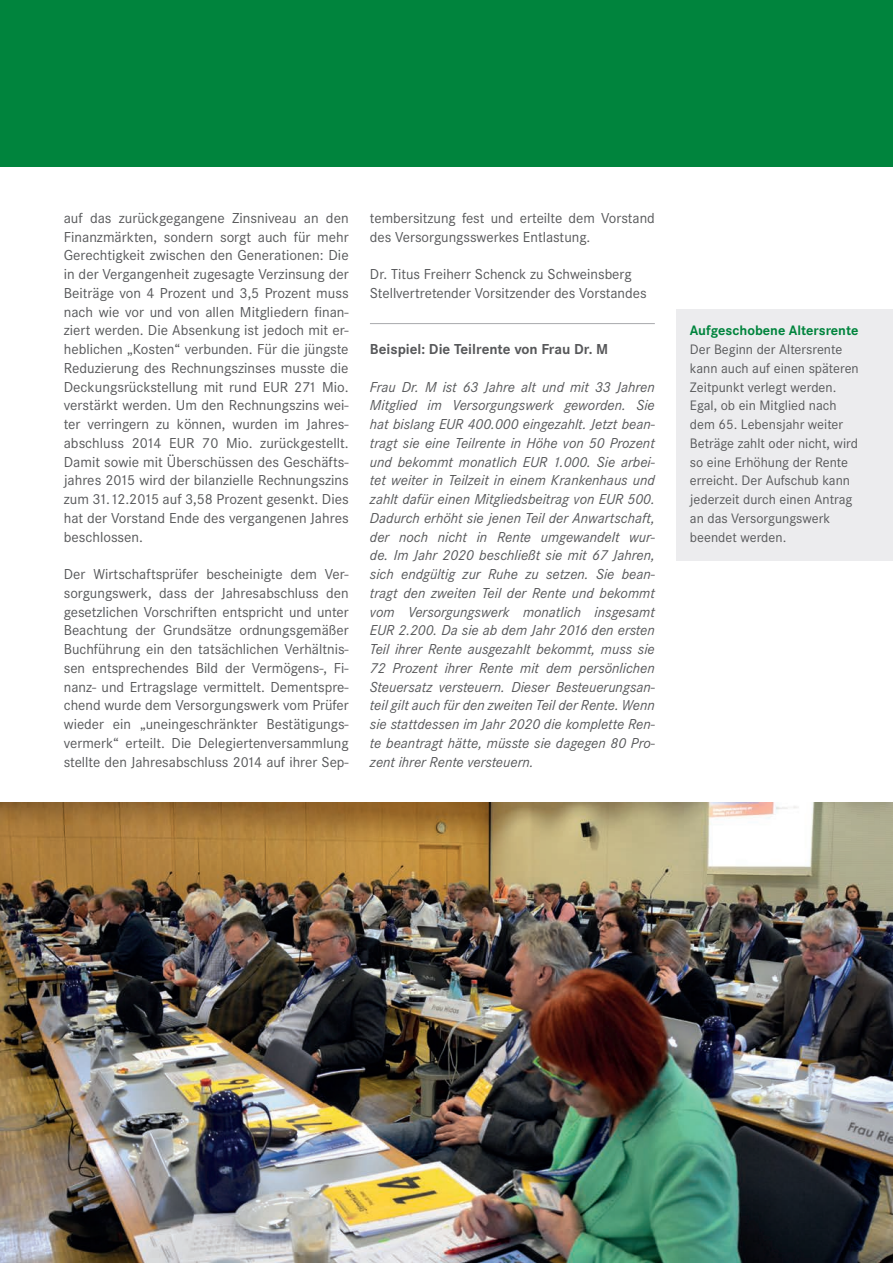
<style>
.page{position:relative;width:893px;height:1263px;background:#fff}
.page>*{position:absolute;margin:0;border:0;box-sizing:border-box;transform-origin:0 0}
.t1{font:15px/18.8px "Corporate S";color:#57585a;text-align:justify}
.t2{font:italic 15px/18.8px "Corporate S";color:#57585a;text-align:justify}
.t3{font:700 15px "Corporate S";color:#57585a}
.t4{font:14.25px/18.8px "Corporate S";color:#57585a}
.t5{font:700 14.25px "Corporate S";color:#00843d}
</style>
<div class="page">
<div style="left:0;top:0;width:893px;height:166px;background:#00843d"></div>
<img style="left:0;top:803px;width:893px;height:460px">
<div style="left:676px;top:309px;width:217px;height:251px;background:#ececee"></div>
<hr style="left:370px;top:323px;width:285px;height:1px;background:#a8a9ad">
<p class="t1" style="left:64px;top:209px;width:286px">auf das zurückgegangene Zinsniveau an den Finanzmärkten, sondern sorgt auch für mehr Gerechtigkeit zwischen den Generationen: Die in der Vergangenheit zugesagte Verzinsung der Beiträge von 4 Prozent und 3,5 Prozent muss nach wie vor und von allen Mitgliedern finan&shy;ziert werden. Die Absenkung ist jedoch mit er&shy;heblichen „Kosten“ verbunden. Für die jüngste Reduzierung des Rechnungszinses musste die Deckungsrückstellung mit rund EUR 271 Mio. verstärkt werden. Um den Rechnungszins wei&shy;ter verringern zu können, wurden im Jahres&shy;abschluss 2014 EUR 70 Mio. zurückgestellt.<br>Damit sowie mit Überschüssen des Geschäfts&shy;jahres 2015 wird der bilanzielle Rechnungszins zum 31.12.2015 auf 3,58 Prozent gesenkt. Dies hat der Vorstand Ende des vergangenen Jahres beschlossen.</p>
<p class="t1" style="left:64px;top:565px;width:286px">Der Wirtschaftsprüfer bescheinigte dem Ver&shy;sorgungswerk, dass der Jahresabschluss den gesetzlichen Vorschriften entspricht und unter Beachtung der Grundsätze ordnungsgemäßer Buchführung ein den tatsächlichen Verhältnis&shy;sen entsprechendes Bild der Vermögens-, Fi&shy;nanz- und Ertragslage vermittelt. Dementspre&shy;chend wurde dem Versorgungswerk vom Prüfer wieder ein „uneingeschränkter Bestätigungs&shy;vermerk“ erteilt. Die Delegiertenversammlung stellte den Jahresabschluss 2014 auf ihrer Sep-</p>
<p class="t1" style="left:370px;top:209px;width:286px">tembersitzung fest und erteilte dem Vorstand des Versorgungsswerkes Entlastung.</p>
<p class="t1" style="left:370px;top:265px;width:278px">Dr. Titus Freiherr Schenck zu Schweinsberg<br>Stellvertretender Vorsitzender des Vorstandes</p>
<p class="t3" style="left:370px;top:340px;width:240px">Beispiel: Die Teilrente von Frau Dr. M</p>
<p class="t2" style="left:370px;top:377px;width:287px">Frau Dr. M ist 63 Jahre alt und mit 33 Jahren Mitglied im Versorgungswerk geworden. Sie hat bislang EUR 400.000 eingezahlt. Jetzt bean&shy;tragt sie eine Teilrente in Höhe von 50 Prozent und bekommt monatlich EUR 1.000. Sie arbei&shy;tet weiter in Teilzeit in einem Krankenhaus und zahlt dafür einen Mitgliedsbeitrag von EUR 500.<br>Dadurch erhöht sie jenen Teil der Anwartschaft, der noch nicht in Rente umgewandelt wur&shy;de. Im Jahr 2020 beschließt sie mit 67 Jahren, sich endgültig zur Ruhe zu setzen. Sie bean&shy;tragt den zweiten Teil der Rente und bekommt vom Versorgungswerk monatlich insgesamt EUR 2.200. Da sie ab dem Jahr 2016 den ersten Teil ihrer Rente ausgezahlt bekommt, muss sie 72 Prozent ihrer Rente mit dem persönlichen Steuersatz versteuern. Dieser Besteuerungsan&shy;teil gilt auch für den zweiten Teil der Rente. Wenn sie stattdessen im Jahr 2020 die komplette Ren&shy;te beantragt hätte, müsste sie dagegen 80 Pro&shy;zent ihrer Rente versteuern.</p>
<p class="t5" style="left:690px;top:322px;width:170px">Aufgeschobene Altersrente</p>
<p class="t4" style="left:690px;top:340px;width:170px">Der Beginn der Altersrente kann auch auf einen späteren<br>Zeitpunkt verlegt werden.<br>Egal, ob ein Mitglied nach dem 65. Lebensjahr weiter<br>Beträge zahlt oder nicht, wird so eine Erhöhung der Rente erreicht. Der Aufschub kann jederzeit durch einen Antrag an das Versorgungswerk beendet werden.</p>
</div>
